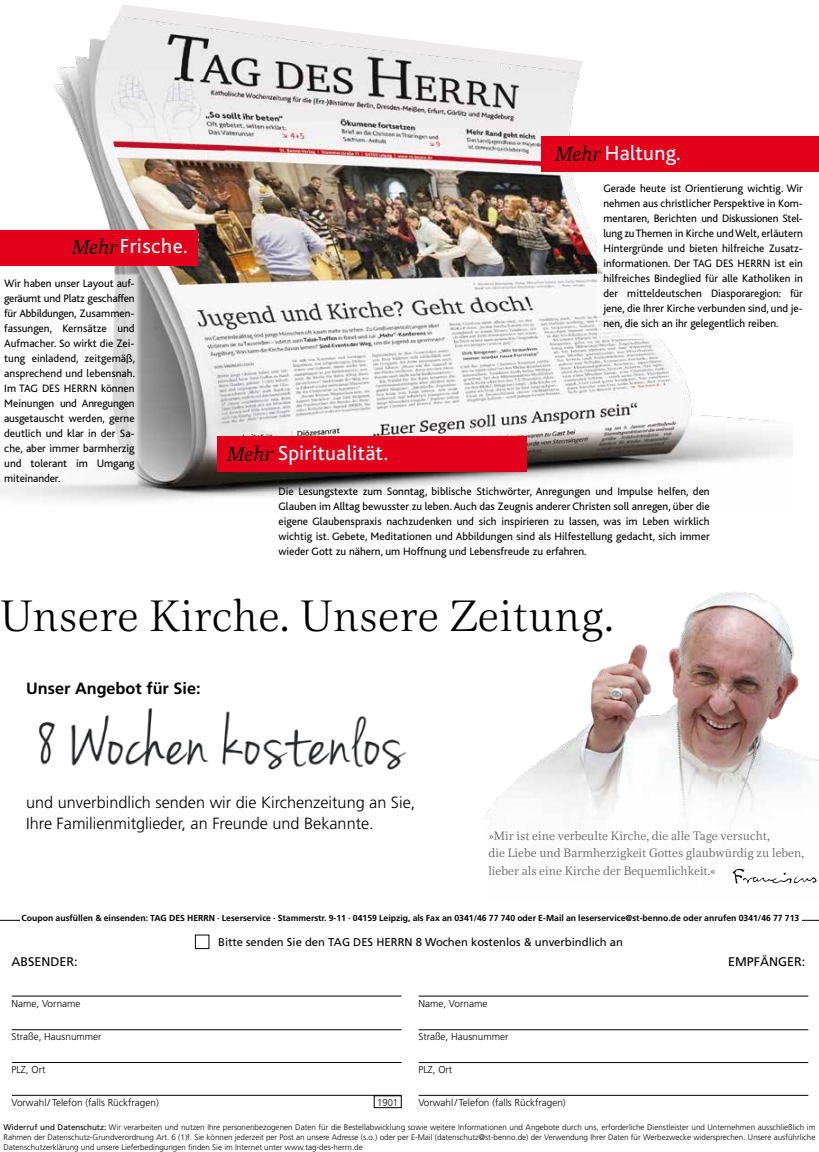
<style>
.page{position:relative;width:819px;height:1152px;background:#fff}
.page>*{position:absolute;margin:0;border:0;box-sizing:border-box;transform-origin:0 0}
.t1{font:300 45px "Civita";letter-spacing:.01em;color:#000}
.t2{font:21.25px "Bliss";letter-spacing:.015em;color:#fff}
.t3{font:300 16.25px/21.2px "Frutiger";color:#000}
.t4{font:700 16.25px "Frutiger";color:#000}
.t5{font:300 12.5px/17.5px "Civita";color:#58585a}
.t6{font:12.5px "Frutiger";color:#000}
.t7{font:11.25px/15px "Bliss";color:#000;text-align:justify}
.t8{font:11.25px "Frutiger";color:#000}
.t9{font:300 10px "Frutiger";color:#000}
.t10{font:300 10px "Frutiger";color:#000;scale:.94 1}
.t11{font:700 8.75px "Frutiger";color:#000}
.t12{font:300 8.12px/9.8px "Frutiger";color:#000;text-align:justify}
.s1{font-weight:400}
</style>
<div class="page">
<hr style="left:12px;top:995px;width:389px;height:1px;background:#000">
<hr style="left:12px;top:1029px;width:389px;height:1px;background:#000">
<hr style="left:12px;top:1062px;width:389px;height:1px;background:#000">
<hr style="left:12px;top:1095px;width:389px;height:1px;background:#000">
<hr style="left:418px;top:995px;width:390px;height:1px;background:#000">
<hr style="left:418px;top:1029px;width:390px;height:1px;background:#000">
<hr style="left:418px;top:1062px;width:390px;height:1px;background:#000">
<hr style="left:418px;top:1095px;width:390px;height:1px;background:#000">
<hr style="left:0;top:920px;width:819px;height:1px;background:#000">
<img style="left:0;top:4px;width:792px;height:498px">
<svg style="left:221px;top:430px;width:44px;height:6px"></svg>
<svg style="left:115px;top:142px;width:110px;height:9px"></svg>
<svg style="left:504px;top:160px;width:37px;height:6px"></svg>
<img style="left:484px;top:591px;width:334px;height:291px">
<img style="left:729px;top:865px;width:87px;height:19px">
<div style="left:597px;top:177px;width:211px;height:161px;background:#fff"></div>
<div style="left:541px;top:136px;width:278px;height:36px;background:#e2001a"></div>
<img style="left:554px;top:145px;width:48px;height:16px">
<svg style="left:0;top:272px;width:143px;height:214px"></svg>
<div style="left:0;top:230px;width:197px;height:35px;background:#e2001a"></div>
<img style="left:71px;top:238px;width:47px;height:17px">
<img style="left:38px;top:707px;width:369px;height:63px">
<div style="left:217px;top:436px;width:309px;height:36px;background:#e2001a"></div>
<img style="left:213px;top:439px;width:61px;height:29px">
<div style="left:195px;top:934px;width:14px;height:15px;border:1px solid #000"></div>
<div style="left:20px;top:910px;width:781px;height:15px;background:#fff"></div>
<div style="left:374px;top:1095px;width:27px;height:13px;border:1px solid #000"></div>
<h2 class="t2" style="left:120px;top:235px;width:69px">Frische.</h2>
<p class="t7" style="left:4px;top:276px;width:132px">Wir haben unser Layout auf&shy;geräumt und Platz geschaffen für Abbildungen, Zusammen&shy;fassungen, Kernsätze und Aufmacher. So wirkt die Zei&shy;tung einladend, zeitgemäß, ansprechend und lebensnah.<br>Im TAG DES HERRN können Meinungen und Anregungen ausgetauscht werden, gerne deutlich und klar in der Sa&shy;che, aber immer barmherzig und tolerant im Umgang miteinander.</p>
<h2 class="t2" style="left:278px;top:442px;width:112px">Spiritualität.</h2>
<h2 class="t2" style="left:605px;top:142px;width:77px">Haltung.</h2>
<p class="t7" style="left:603px;top:180px;width:201px">Gerade heute ist Orientierung wichtig. Wir nehmen aus christlicher Perspektive in Kom&shy;mentaren, Berichten und Diskussionen Stel&shy;lung zu Themen in Kirche und Welt, erläutern Hintergründe und bieten hilfreiche Zusatz&shy;informationen. Der TAG DES HERRN ist ein hilfreiches Bindeglied für alle Katholiken in der mitteldeutschen Diasporaregion: für jene, die Ihrer Kirche verbunden sind, und je&shy;nen, die sich an ihr gelegentlich reiben.</p>
<p class="t7" style="left:278px;top:484px;width:433px">Die Lesungstexte zum Sonntag, biblische Stichwörter, Anregungen und Impulse helfen, den Glauben im Alltag bewusster zu leben. Auch das Zeugnis anderer Christen soll anregen, über die eigene Glaubenspraxis nachzudenken und sich inspirieren zu lassen, was im Leben wirklich wichtig ist. Gebete, Meditationen und Abbildungen sind als Hilfestellung gedacht, sich immer wieder Gott zu nähern, um Hoffnung und Lebensfreude zu erfahren.</p>
<h1 class="t1" style="left:0;top:586px;width:615px">Unsere Kirche. Unsere Zeitung.</h1>
<h3 class="t4" style="left:26px;top:679px;width:176px">Unser Angebot für Sie:</h3>
<h3 class="t3" style="left:26px;top:791px;width:390px">und unverbindlich senden wir die Kirchenzeitung an Sie,<br>Ihre Familienmitglieder, an Freunde und Bekannte.</h3>
<p class="t5" style="left:488px;top:826px;width:317px">»Mir ist eine verbeulte Kirche, die alle Tage versucht,<br>die Liebe und Barmherzigkeit Gottes glaubwürdig zu leben, lieber als eine Kirche der Bequemlichkeit.«</p>
<p class="t11" style="left:22px;top:913px;width:779px">Coupon ausfüllen &amp; einsenden: TAG DES HERRN · Leserservice · Stammerstr. 9-11 · 04159 Leipzig, als Fax an 0341/46 77 740 oder E-Mail an leserservice@st-benno.de oder anrufen 0341/46 77 713</p>
<p class="t6" style="left:12px;top:954px;width:67px">ABSENDER:</p>
<p class="t9" style="left:12px;top:997px;width:71px">Name, Vorname</p>
<p class="t9" style="left:12px;top:1030px;width:92px">Straße, Hausnummer</p>
<p class="t9" style="left:12px;top:1064px;width:35px">PLZ, Ort</p>
<p class="t9" style="left:12px;top:1097px;width:149px">Vorwahl/ Telefon (falls Rückfragen)</p>
<p class="t8" style="left:218px;top:935px;width:406px">Bitte senden Sie den TAG DES HERRN 8 Wochen kostenlos &amp; unverbindlich an</p>
<p class="t10" style="left:377px;top:1096px;width:24px">1901</p>
<p class="t9" style="left:418px;top:997px;width:71px">Name, Vorname</p>
<p class="t9" style="left:418px;top:1030px;width:92px">Straße, Hausnummer</p>
<p class="t9" style="left:418px;top:1064px;width:35px">PLZ, Ort</p>
<p class="t9" style="left:418px;top:1097px;width:149px">Vorwahl/ Telefon (falls Rückfragen)</p>
<p class="t6" style="left:728px;top:954px;width:79px">EMPFÄNGER:</p>
<p class="t12" style="left:4px;top:1122px;width:813px"><span class="s1">Widerruf und Datenschutz:</span> Wir verarbeiten und nutzen Ihre personenbezogenen Daten für die Bestellabwicklung sowie weitere Informationen und Angebote durch uns, erforderliche Dienstleister und Unternehmen ausschließlich im Rahmen der Datenschutz-Grundverordnung Art. 6 (1)f. Sie können jederzeit per Post an unsere Adresse (s.o.) oder per E-Mail (datenschutz@st-benno.de) der Verwendung Ihrer Daten für Werbezwecke widersprechen. Unsere ausführliche Datenschutzerklärung und unsere Lieferbedingungen finden Sie im Internet unter www.tag-des-herrn.de</p>
</div>
